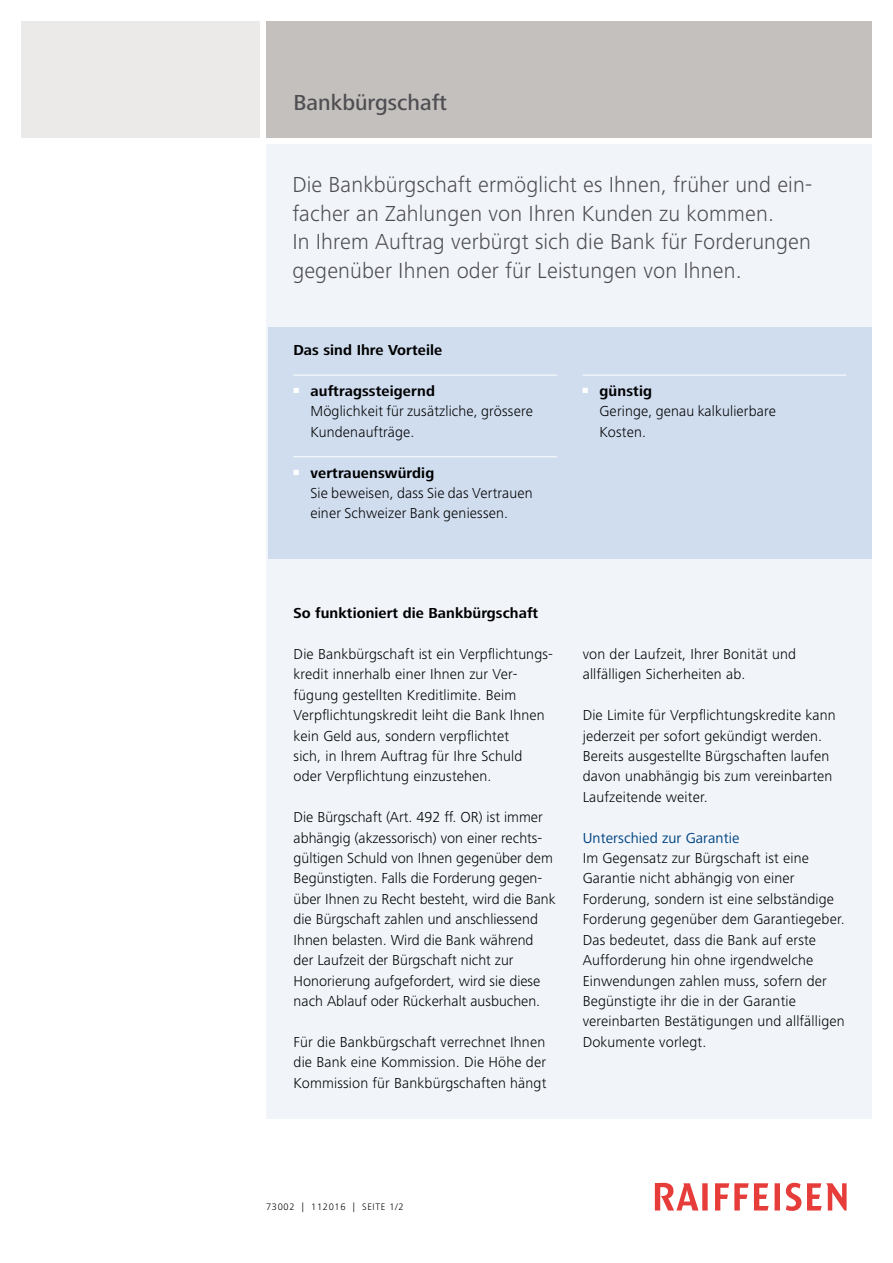
<style>
.page{position:relative;width:893px;height:1263px;background:#fff}
.page>*{position:absolute;margin:0;border:0;box-sizing:border-box;transform-origin:0 0}
.t1{font:300 22.5px/28.5px "Frutiger Next LT";letter-spacing:.005em;color:#4f4e52}
.t2{font:500 22.5px "Frutiger Next LT";color:#4f4e52}
.t3{font:300 15px/20.4px "Frutiger Next LT";letter-spacing:.01em;color:#000}
.t4{font:700 15px "Frutiger Next LT";letter-spacing:.005em;color:#000}
.t5{font:15px "Frutiger Next LT";letter-spacing:.005em;color:#004380}
.t6{font:300 9.75px "Frutiger Next LT";letter-spacing:.07em;color:#000}
.s1{font-weight:700}
</style>
<div class="page">
<div style="left:266px;top:144px;width:606px;height:975px;background:#f1f5fa"></div>
<div style="left:21px;top:21px;width:239px;height:117px;background:#ebeae9"></div>
<div style="left:266px;top:21px;width:606px;height:117px;background:#c4c0be"></div>
<svg style="left:655px;top:1183px;width:192px;height:28px"></svg>
<div style="left:268px;top:327px;width:604px;height:232px;background:#d0ddef"></div>
<hr style="left:293px;top:375px;width:264px;height:1px;background:#fff">
<hr style="left:293px;top:456px;width:264px;height:1px;background:#fff">
<hr style="left:583px;top:375px;width:263px;height:1px;background:#fff">
<h1 class="t2" style="left:293px;top:90px;width:155px">Bankbürgschaft</h1>
<h1 class="t1" style="left:292px;top:171px;width:521px">Die Bankbürgschaft ermöglicht es Ihnen, früher und ein&shy;facher an Zahlungen von Ihren Kunden zu kommen.<br>In Ihrem Auftrag verbürgt sich die Bank für Forderungen gegenüber Ihnen oder für Leistungen von Ihnen.</h1>
<p class="t4" style="left:293px;top:342px;width:150px">Das sind Ihre Vorteile</p>
<p class="t3" style="left:310px;top:381px;width:224px;text-indent:-17px"><sup>■</sup> <span class="s1">auftragssteigernd<br></span>Möglichkeit für zusätzliche, grössere<br>Kundenaufträge.</p>
<p class="t3" style="left:310px;top:462px;width:224px;text-indent:-17px"><sup>■</sup> <span class="s1">vertrauenswürdig<br></span>Sie beweisen, dass Sie das Vertrauen einer Schweizer Bank geniessen.</p>
<p class="t3" style="left:600px;top:381px;width:178px;text-indent:-17px"><sup>■</sup> <span class="s1">günstig<br></span>Geringe, genau kalkulierbare<br>Kosten.</p>
<p class="t4" style="left:293px;top:605px;width:246px">So funktioniert die Bankbürgschaft</p>
<p class="t3" style="left:294px;top:644px;width:261px">Die Bankbürgschaft ist ein Verpflichtungs&shy;kredit innerhalb einer Ihnen zur Ver&shy;fügung gestellten Kreditlimite. Beim Verpflichtungskredit leiht die Bank Ihnen kein Geld aus, sondern verpflichtet<br>sich, in Ihrem Auftrag für Ihre Schuld oder Verpflichtung einzustehen.</p>
<p class="t3" style="left:294px;top:807px;width:263px">Die Bürgschaft (Art. 492 ff. OR) ist immer abhängig (akzessorisch) von einer rechts&shy;gültigen Schuld von Ihnen gegenüber dem Begünstigten. Falls die Forderung gegen&shy;über Ihnen zu Recht besteht, wird die Bank die Bürgschaft zahlen und anschliessend Ihnen belasten. Wird die Bank während der Laufzeit der Bürgschaft nicht zur Honorierung aufgefordert, wird sie diese nach Ablauf oder Rückerhalt ausbuchen.</p>
<p class="t3" style="left:294px;top:1031px;width:254px;text-align:justify">Für die Bankbürgschaft verrechnet Ihnen die Bank eine Kommission. Die Höhe der Kommission für Bankbürgschaften hängt</p>
<p class="t3" style="left:583px;top:644px;width:215px">von der Laufzeit, Ihrer Bonität und allfälligen Sicherheiten ab.</p>
<p class="t3" style="left:583px;top:705px;width:255px">Die Limite für Verpflichtungskredite kann jederzeit per sofort gekündigt werden.<br>Bereits ausgestellte Bürgschaften laufen davon unabhängig bis zum vereinbarten Laufzeitende weiter.</p>
<p class="t5" style="left:583px;top:829px;width:158px">Unterschied zur Garantie</p>
<p class="t3" style="left:583px;top:848px;width:264px">Im Gegensatz zur Bürgschaft ist eine Garantie nicht abhängig von einer Forderung, sondern ist eine selbständige Forderung gegenüber dem Garantiegeber.<br>Das bedeutet, dass die Bank auf erste Aufforderung hin ohne irgendwelche Einwendungen zahlen muss, sofern der Begünstigte ihr die in der Garantie vereinbarten Bestätigungen und allfälligen Dokumente vorlegt.</p>
<p class="t6" style="left:266px;top:1202px;width:139px">73002 | 112016 | SEITE 1/2</p>
</div>
